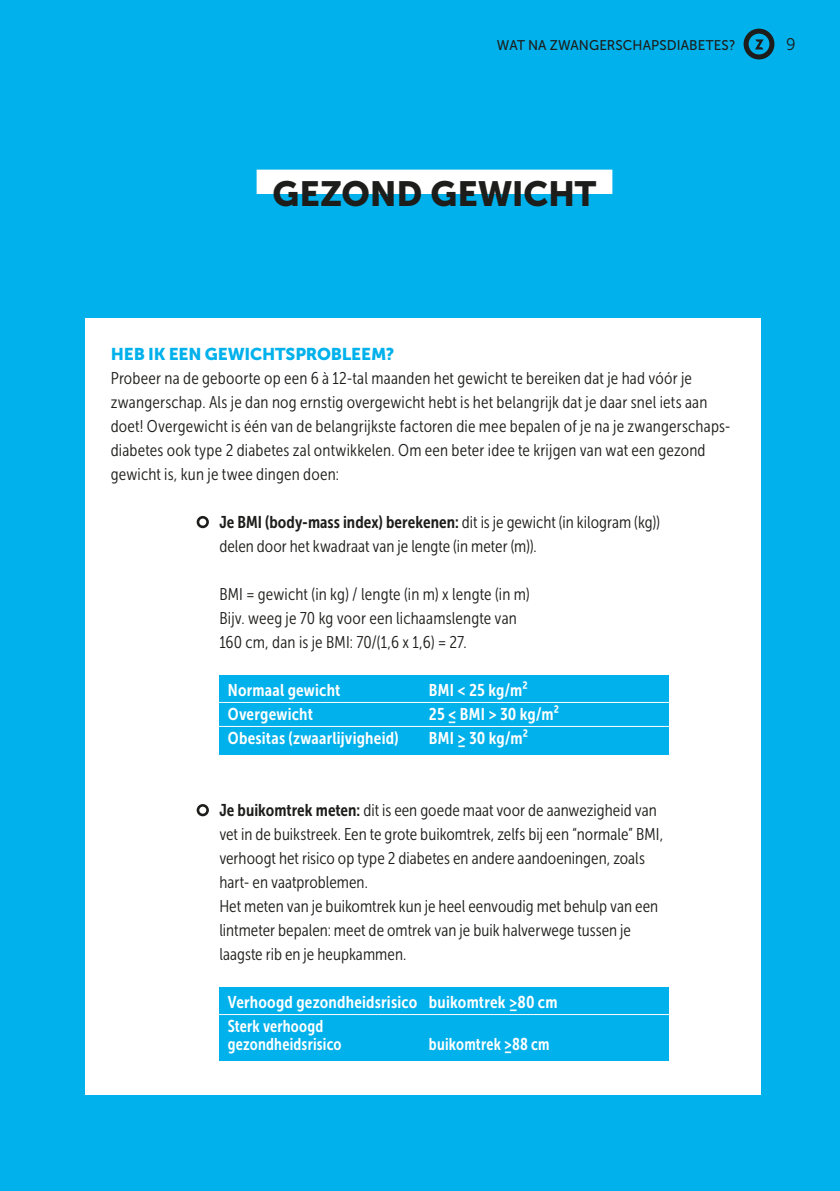
<style>
.page{position:relative;width:840px;height:1191px;background:#fff}
.page>*{position:absolute;margin:0;border:0;box-sizing:border-box;transform-origin:0 0}
.t1{font:34.8px "Museo Sans 900";letter-spacing:-.005em;color:#1d1d1b}
.t2{font:17px/24px "Museo Sans Cond 300";letter-spacing:.005em;color:#1d1d1b}
.t3{font:17px/24px "Museo Sans Cond 700";letter-spacing:.015em;color:#fff}
.t4{font:17px "Museo Sans Cond 700";letter-spacing:.005em;color:#1d1d1b}
.t5{font:17px "Museo Sans Cond 700";letter-spacing:.015em;color:#fff;scale:.94 1}
.t6{font:17px "Museo Sans 900";letter-spacing:-.01em;color:#00b1eb}
.t7{font:17px "Museo Sans 300";color:#1d1d1b;scale:.95 1}
.t8{font:14px "Museo Sans 500";letter-spacing:.01em;color:#1d1d1b;scale:.95 1}
.s1{font-family:"Museo Sans Cond 300"}
.s2{font-family:"Museo Sans Cond 700"}
</style>
<div class="page">
<div style="left:0;top:0;width:839px;height:1191px;background:#00b1eb"></div>
<div style="left:85px;top:317px;width:675px;height:777px;background:#fff"></div>
<div style="left:219px;top:675px;width:448px;height:80px;background:#00b1eb"></div>
<div style="left:219px;top:986px;width:448px;height:74px;background:#00b1eb"></div>
<div style="left:256px;top:170px;width:356px;height:24px;background:#fff"></div>
<svg style="left:746px;top:28px;width:29px;height:32px"></svg>
<div style="left:743px;top:29px;width:31px;height:30px;border:5px solid #1d1d1b;border-radius:50%"></div>
<hr style="left:196px;top:702px;width:494px;height:1px;background:#fff">
<hr style="left:196px;top:726px;width:494px;height:1px;background:#fff">
<hr style="left:196px;top:1014px;width:494px;height:1px;background:#fff">
<div style="left:196px;top:516px;width:13px;height:12px;border:3px solid #1d1d1b;border-radius:50%"></div>
<div style="left:196px;top:804px;width:13px;height:12px;border:3px solid #1d1d1b;border-radius:50%"></div>
<p class="t8" style="left:496px;top:37px;width:252px">WAT NA ZWANGERSCHAPSDIABETES?</p>
<p class="t7" style="left:785px;top:35px;width:12px">9</p>
<h1 class="t1" style="left:272px;top:174px;width:325px">GEZOND GEWICHT</h1>
<p class="t6" style="left:111px;top:344px;width:285px">HEB IK EEN GEWICHTSPROBLEEM?</p>
<p class="t2" style="left:111px;top:366px;width:621px">Probeer na de geboorte op een 6 à 12-tal maanden het gewicht te bereiken dat je had vóór je zwangerschap. Als je dan nog ernstig overgewicht hebt is het belangrijk dat je daar snel iets aan doet! Overgewicht is één van de belangrijkste factoren die mee bepalen of je na je zwangerschaps&shy;diabetes ook type 2 diabetes zal ontwikkelen. Om een beter idee te krijgen van wat een gezond gewicht is, kun je twee dingen doen:</p>
<p class="t4" style="left:219px;top:513px;width:442px">Je BMI (body-mass index) berekenen: <span class="s1">dit is je gewicht (in kilogram (kg))</span></p>
<p class="t2" style="left:219px;top:534px;width:318px">delen door het kwadraat van je lengte (in meter (m)).</p>
<p class="t2" style="left:219px;top:582px;width:312px">BMI = gewicht (in kg) / lengte (in m) x lengte (in m)<br>Bijv. weeg je 70 kg voor een lichaamslengte van<br>160 cm, dan is je BMI: 70/(1,6 x 1,6) = 27.</p>
<p class="t3" style="left:228px;top:678px;width:114px">Normaal gewicht</p>
<p class="t3" style="left:428px;top:678px;width:100px">BMI &lt; 25 kg/m²</p>
<p class="t3" style="left:228px;top:702px;width:86px">Overgewicht</p>
<p class="t3" style="left:428px;top:702px;width:132px">25 ≤ BMI &gt; 30 kg/m²</p>
<p class="t3" style="left:228px;top:726px;width:172px">Obesitas (zwaarlijvigheid)</p>
<p class="t3" style="left:428px;top:726px;width:101px">BMI ≥ 30 kg/m²</p>
<p class="t2" style="left:219px;top:798px;width:445px"><span class="s2">Je buikomtrek meten:</span> dit is een goede maat voor de aanwezigheid van vet in de buikstreek. Een te grote buikomtrek, zelfs bij een “normale” BMI, verhoogt het risico op type 2 diabetes en andere aandoeningen, zoals hart- en vaatproblemen.<br>Het meten van je buikomtrek kun je heel eenvoudig met behulp van een lintmeter bepalen: meet de omtrek van je buik halverwege tussen je laagste rib en je heupkammen.</p>
<p class="t3" style="left:228px;top:990px;width:331px">Verhoogd gezondheidsrisico buikomtrek ≥80 cm<br>Sterk verhoogd</p>
<p class="t5" style="left:228px;top:1035px;width:122px">gezondheidsrisico</p>
<p class="t5" style="left:428px;top:1035px;width:130px">buikomtrek ≥88 cm</p>
</div>
